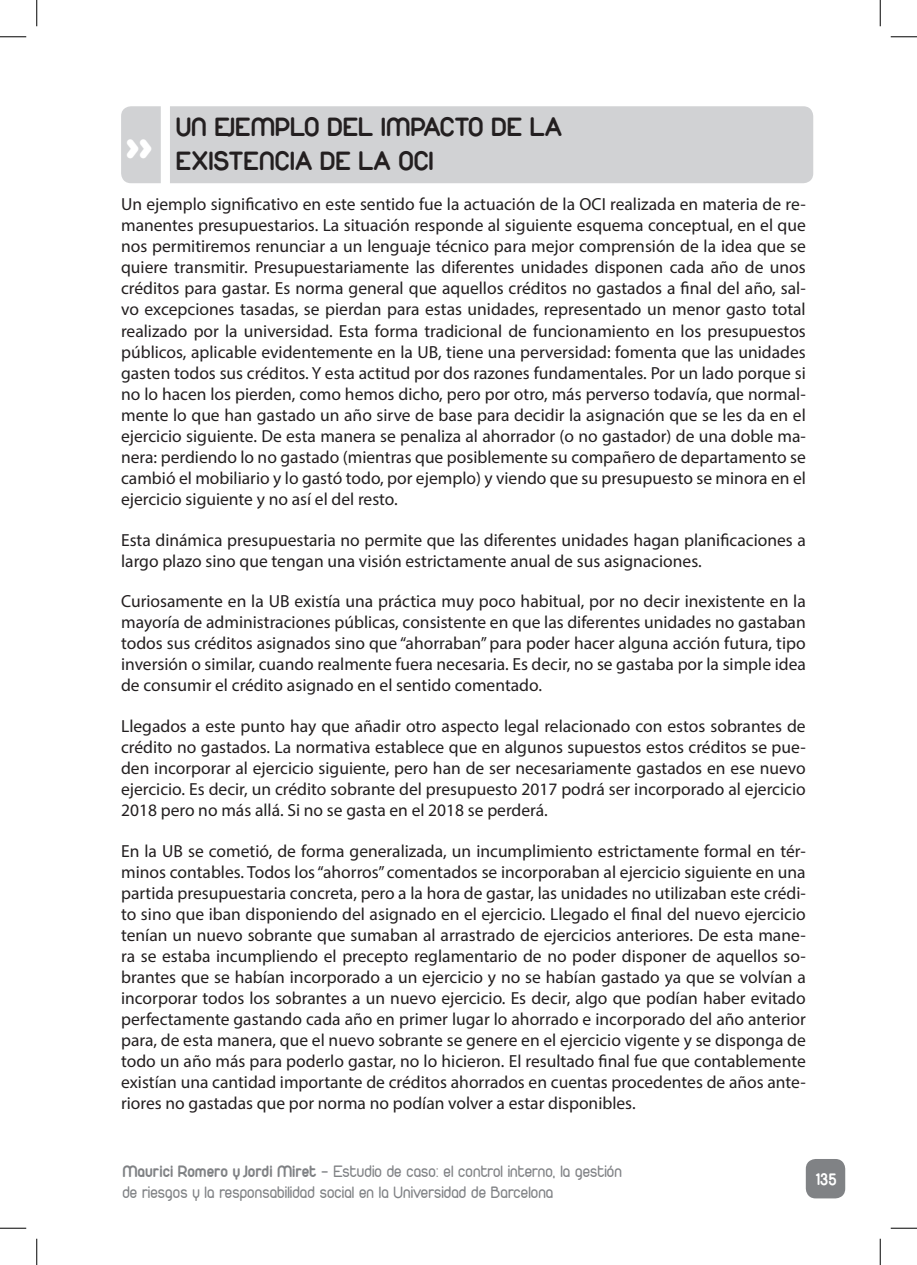
<style>
.page{position:relative;width:917px;height:1265px;background:#fff}
.page>*{position:absolute;margin:0;border:0;box-sizing:border-box;transform-origin:0 0}
.t1{font:900 42px "Duepuntozero";color:#fff}
.SUBTITULO{font:28px/33.6px "Duepuntozerobold";color:#231f20}
.t2{font:17.5px/21px "Myriad Pro";color:#231f20;text-align:justify}
.t3{font:17.5px "Duepuntozero";color:#808285}
.t4{font:17.5px "Duepuntozerobold";color:#fff}
.s1{font-family:"Duepuntozerobold"}
</style>
<div class="page">
<div style="left:806px;top:1158px;width:39px;height:40px;background:#808285;border-radius:10px"></div>
<div style="left:121px;top:106px;width:692px;height:77px;background:#d1d2d4"></div>
<svg style="left:0;top:36px;width:26px;height:1px"></svg>
<svg style="left:891px;top:36px;width:26px;height:1px"></svg>
<svg style="left:0;top:1227px;width:26px;height:1px"></svg>
<svg style="left:891px;top:1227px;width:26px;height:1px"></svg>
<svg style="left:36px;top:0;width:1px;height:26px"></svg>
<svg style="left:36px;top:1238px;width:1px;height:26px"></svg>
<svg style="left:880px;top:0;width:1px;height:26px"></svg>
<svg style="left:880px;top:1238px;width:1px;height:26px"></svg>
<p class="SUBTITULO" style="left:176px;top:109px;width:388px">UN EJEMPLO DEL IMPACTO DE LA<br>EXISTENCIA DE LA OCI</p>
<p class="t2" style="left:121px;top:194px;width:686px">Un ejemplo significativo en este sentido fue la actuación de la OCI realizada en materia de re&shy;manentes presupuestarios. La situación responde al siguiente esquema conceptual, en el que nos permitiremos renunciar a un lenguaje técnico para mejor comprensión de la idea que se quiere transmitir. Presupuestariamente las diferentes unidades disponen cada año de unos créditos para gastar. Es norma general que aquellos créditos no gastados a final del año, sal&shy;vo excepciones tasadas, se pierdan para estas unidades, representado un menor gasto total realizado por la universidad. Esta forma tradicional de funcionamiento en los presupuestos públicos, aplicable evidentemente en la UB, tiene una perversidad: fomenta que las unidades gasten todos sus créditos. Y esta actitud por dos razones fundamentales. Por un lado porque si no lo hacen los pierden, como hemos dicho, pero por otro, más perverso todavía, que normal&shy;mente lo que han gastado un año sirve de base para decidir la asignación que se les da en el ejercicio siguiente. De esta manera se penaliza al ahorrador (o no gastador) de una doble ma&shy;nera: perdiendo lo no gastado (mientras que posiblemente su compañero de departamento se cambió el mobiliario y lo gastó todo, por ejemplo) y viendo que su presupuesto se minora en el ejercicio siguiente y no así el del resto.</p>
<p class="t2" style="left:121px;top:528px;width:686px">Esta dinámica presupuestaria no permite que las diferentes unidades hagan planificaciones a largo plazo sino que tengan una visión estrictamente anual de sus asignaciones.</p>
<p class="t2" style="left:121px;top:590px;width:686px">Curiosamente en la UB existía una práctica muy poco habitual, por no decir inexistente en la mayoría de administraciones públicas, consistente en que las diferentes unidades no gastaban todos sus créditos asignados sino que “ahorraban” para poder hacer alguna acción futura, tipo inversión o similar, cuando realmente fuera necesaria. Es decir, no se gastaba por la simple idea de consumir el crédito asignado en el sentido comentado.</p>
<p class="t2" style="left:121px;top:715px;width:686px">Llegados a este punto hay que añadir otro aspecto legal relacionado con estos sobrantes de crédito no gastados. La normativa establece que en algunos supuestos estos créditos se pue&shy;den incorporar al ejercicio siguiente, pero han de ser necesariamente gastados en ese nuevo ejercicio. Es decir, un crédito sobrante del presupuesto 2017 podrá ser incorporado al ejercicio 2018 pero no más allá. Si no se gasta en el 2018 se perderá.</p>
<p class="t2" style="left:121px;top:840px;width:686px">En la UB se cometió, de forma generalizada, un incumplimiento estrictamente formal en tér&shy;minos contables. Todos los “ahorros” comentados se incorporaban al ejercicio siguiente en una partida presupuestaria concreta, pero a la hora de gastar, las unidades no utilizaban este crédi&shy;to sino que iban disponiendo del asignado en el ejercicio. Llegado el final del nuevo ejercicio tenían un nuevo sobrante que sumaban al arrastrado de ejercicios anteriores. De esta mane&shy;ra se estaba incumpliendo el precepto reglamentario de no poder disponer de aquellos so&shy;brantes que se habían incorporado a un ejercicio y no se habían gastado ya que se volvían a incorporar todos los sobrantes a un nuevo ejercicio. Es decir, algo que podían haber evitado perfectamente gastando cada año en primer lugar lo ahorrado e incorporado del año anterior para, de esta manera, que el nuevo sobrante se genere en el ejercicio vigente y se disponga de todo un año más para poderlo gastar, no lo hicieron. El resultado final fue que contablemente existían una cantidad importante de créditos ahorrados en cuentas procedentes de años ante&shy;riores no gastadas que por norma no podían volver a estar disponibles.</p>
<p class="t1" style="left:126px;top:119px;width:28px">&gt;&gt;</p>
<p class="t3" style="left:122px;top:1161px;width:501px"><span class="s1">Maurici Romero y Jordi Miret</span> - Estudio de caso: el control interno, la gestión</p>
<p class="t4" style="left:816px;top:1168px;width:22px">135</p>
<p class="t3" style="left:122px;top:1182px;width:433px">de riesgos y la responsabilidad social en la Universidad de Barcelona</p>
</div>
